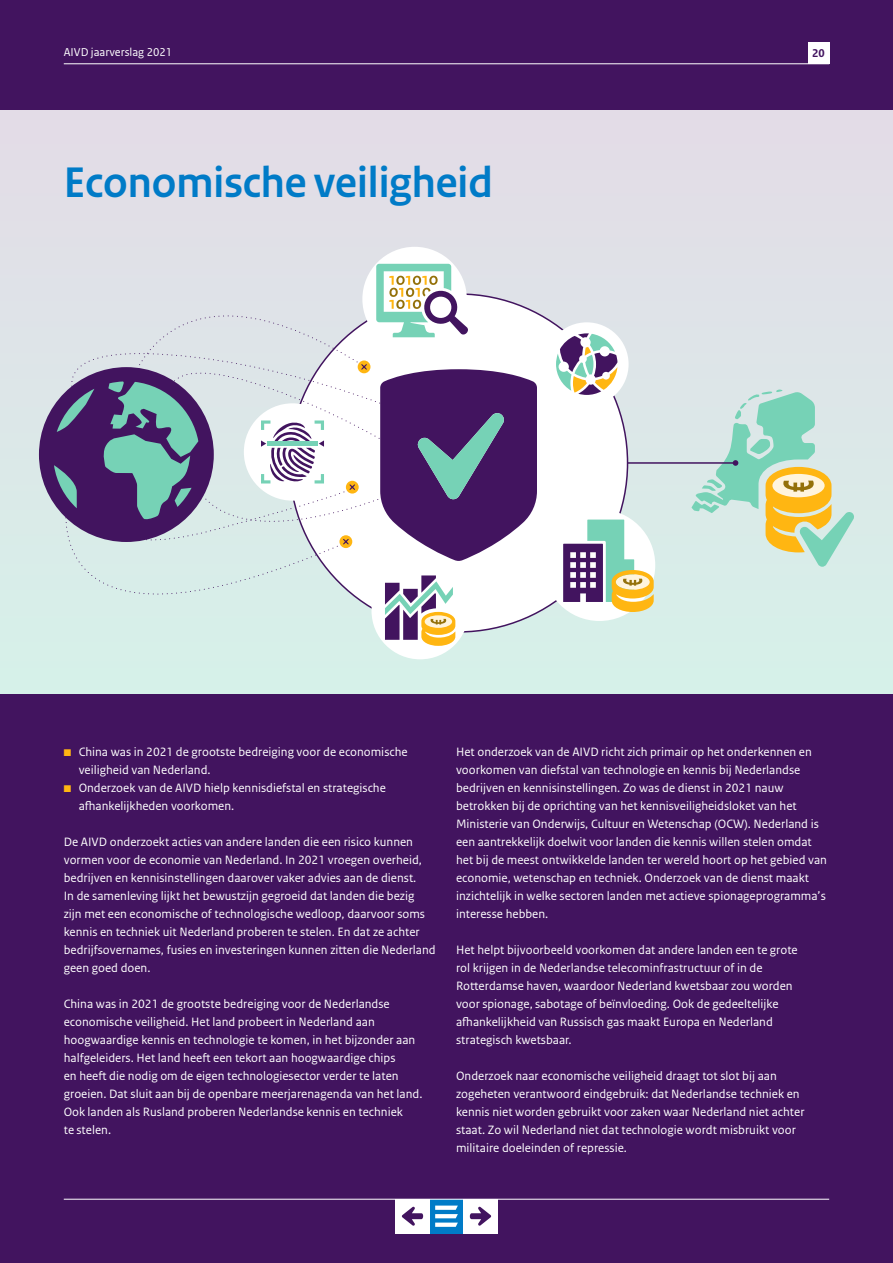
<style>
.page{position:relative;width:893px;height:1263px;background:#42145f}
.page>*{position:absolute;margin:0;border:0;box-sizing:border-box;transform-origin:0 0}
.H3_-_Kop_uitgelicht{font:700 45px "Rijksoverheid Sans Heading";color:#007bc7}
.P_-_Bodytekst_diap_8{font:12.75px/18px "Rijksoverheid Sans Text";color:#fff}
.P_-_Bodytekst_opsomm{font:12.75px/18px "Rijksoverheid Sans Text";color:#fff}
.t1{font:12px "Rijksoverheid Sans Text Regular 3";color:#fff}
.t2{font:700 12px "Rijksoverheid Sans Text";color:#42145f}
.s1{color:#ffb612}
</style>
<div class="page">
<div style="left:0;top:111px;width:893px;height:582px;background:linear-gradient(to bottom,#e3dbe7,#d6f1e9)"></div>
<div style="left:362px;top:247px;width:105px;height:104px;background:#fff;border-radius:50%"></div>
<svg style="left:28px;top:256px;width:827px;height:437px;background:#c7ced3"></svg>
<hr style="left:64px;top:63px;width:765px;height:1px;background:#fff">
<div style="left:808px;top:43px;width:21px;height:21px;background:#fff"></div>
<div style="left:429px;top:1199px;width:34px;height:34px;background:#007bc7"></div>
<svg style="left:435px;top:1205px;width:23px;height:22px"></svg>
<div style="left:395px;top:1199px;width:34px;height:34px;background:#fff"></div>
<svg style="left:402px;top:1207px;width:21px;height:19px"></svg>
<div style="left:463px;top:1199px;width:34px;height:34px;background:#fff"></div>
<svg style="left:470px;top:1207px;width:21px;height:19px"></svg>
<hr style="left:64px;top:1199px;width:765px;height:1px;background:#fff">
<p class="t1" style="left:64px;top:46px;width:110px">AIVD jaarverslag 2021</p>
<p class="t2" style="left:812px;top:46px;width:14px">20</p>
<h3 class="H3_-_Kop_uitgelicht" style="left:64px;top:157px;width:431px">Economische veiligheid</h3>
<p class="P_-_Bodytekst_opsomm" style="left:79px;top:743px;width:330px;text-indent:-15px"><span class="s1">■</span> China was in 2021 de grootste bedreiging voor de economische veiligheid van Nederland.</p>
<p class="P_-_Bodytekst_opsomm" style="left:79px;top:779px;width:309px;text-indent:-15px"><span class="s1">■</span> Onderzoek van de AIVD hielp kennisdiefstal en strategische afhankelijkheden voorkomen.</p>
<p class="P_-_Bodytekst_diap_8" style="left:64px;top:833px;width:373px">De AIVD onderzoekt acties van andere landen die een risico kunnen vormen voor de economie van Nederland. In 2021 vroegen overheid, bedrijven en kennisinstellingen daarover vaker advies aan de dienst.<br>In de samenleving lijkt het bewustzijn gegroeid dat landen die bezig<br>zijn met een economische of technologische wedloop, daarvoor soms kennis en techniek uit Nederland proberen te stelen. En dat ze achter bedrijfsovernames, fusies en investeringen kunnen zitten die Nederland geen goed doen.</p>
<p class="P_-_Bodytekst_diap_8" style="left:64px;top:995px;width:360px">China was in 2021 de grootste bedreiging voor de Nederlandse economische veiligheid. Het land probeert in Nederland aan hoogwaardige kennis en technologie te komen, in het bijzonder aan halfgeleiders. Het land heeft een tekort aan hoogwaardige chips<br>en heeft die nodig om de eigen technologiesector verder te laten groeien. Dat sluit aan bij de openbare meerjarenagenda van het land.<br>Ook landen als Rusland proberen Nederlandse kennis en techniek<br>te stelen.</p>
<p class="P_-_Bodytekst_diap_8" style="left:456px;top:743px;width:372px">Het onderzoek van de AIVD richt zich primair op het onderkennen en voorkomen van diefstal van technologie en kennis bij Nederlandse bedrijven en kennisinstellingen. Zo was de dienst in 2021 nauw betrokken bij de oprichting van het kennisveiligheidsloket van het Ministerie van Onderwijs, Cultuur en Wetenschap (OCW). Nederland is een aantrekkelijk doelwit voor landen die kennis willen stelen omdat het bij de meest ontwikkelde landen ter wereld hoort op het gebied van economie, wetenschap en techniek. Onderzoek van de dienst maakt inzichtelijk in welke sectoren landen met actieve spionageprogramma’s interesse hebben.</p>
<p class="P_-_Bodytekst_diap_8" style="left:456px;top:941px;width:343px">Het helpt bijvoorbeeld voorkomen dat andere landen een te grote rol krijgen in de Nederlandse telecominfrastructuur of in de Rotterdamse haven, waardoor Nederland kwetsbaar zou worden voor spionage, sabotage of beïnvloeding. Ook de gedeeltelijke afhankelijkheid van Russisch gas maakt Europa en Nederland strategisch kwetsbaar.</p>
<p class="P_-_Bodytekst_diap_8" style="left:456px;top:1067px;width:350px">Onderzoek naar economische veiligheid draagt tot slot bij aan zogeheten verantwoord eindgebruik: dat Nederlandse techniek en kennis niet worden gebruikt voor zaken waar Nederland niet achter staat. Zo wil Nederland niet dat technologie wordt misbruikt voor militaire doeleinden of repressie.</p>
</div>
